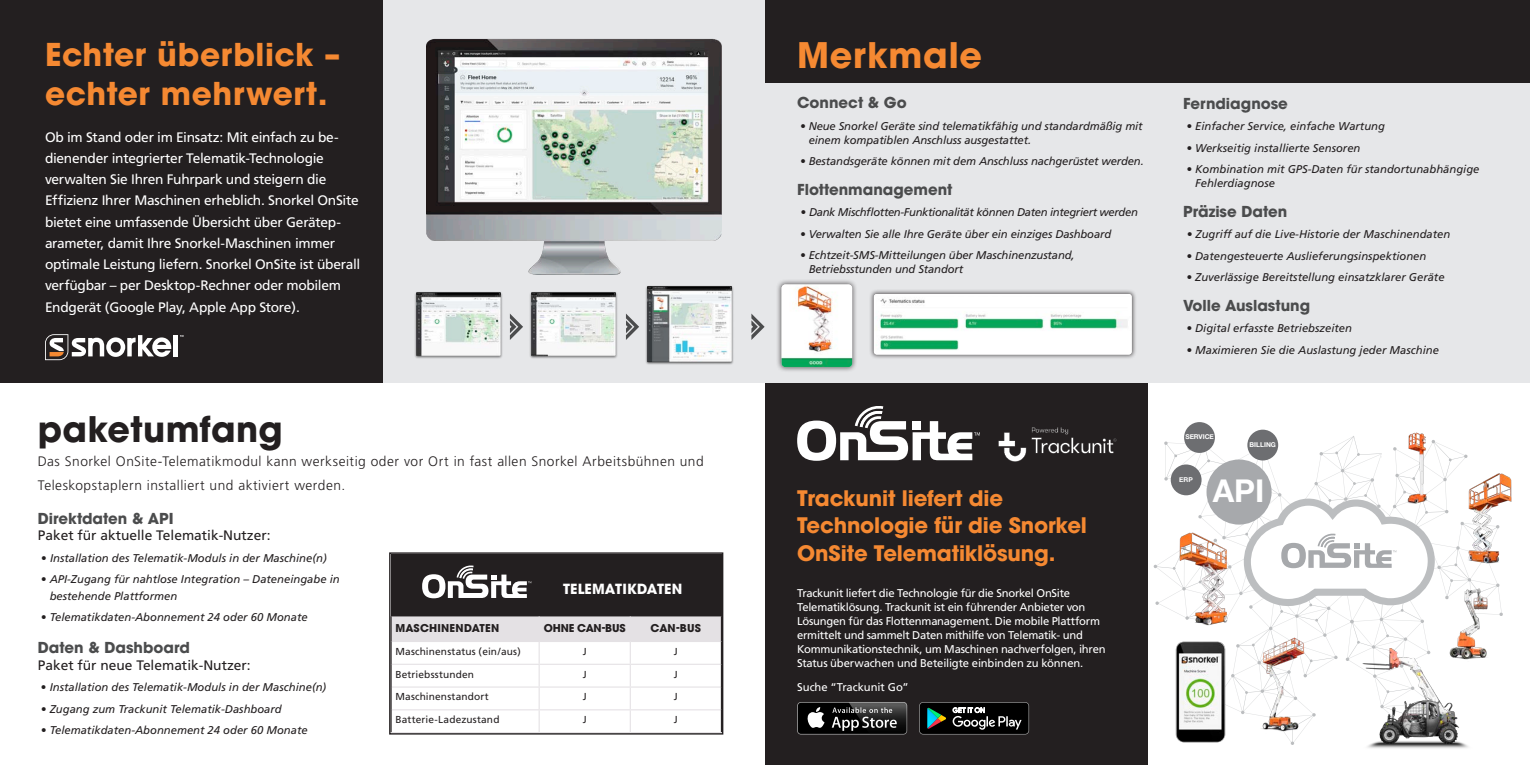
<style>
.page{position:relative;width:1530px;height:765px;background:#fff}
.page>*{position:absolute;margin:0;border:0;box-sizing:border-box;transform-origin:0 0}
.t1{font:700 35px "ITC Avant Garde Pro";letter-spacing:.01em;color:#231f20}
.t2{font:700 35px "ITC Avant Garde Pro";letter-spacing:.02em;color:#f58932}
.t3{font:700 31.38px "Helvetica Neue";color:#fff}
.t4{font:700 31.25px/39.5px "ITC Avant Garde Pro";letter-spacing:.02em;color:#f58932}
.t5{font:700 21.25px/27.5px "ITC Avant Garde Pro";letter-spacing:-.01em;color:#f58932}
.t6{font:700 15px "ITC Avant Garde Pro";color:#4b4c4d}
.t7{font:700 13.88px "ITC Avant Garde Pro";letter-spacing:.01em;color:#fff}
.t8{font:13.75px/21.2px "Frutiger";letter-spacing:-.02em;color:#fff}
.t9{font:300 13.75px/23.8px "Frutiger";letter-spacing:.035em;color:#231f20}
.t10{font:13.75px "Frutiger";color:#231f20}
.t11{font:italic 11.25px/14px "Frutiger";color:#231f20}
.t12{font:11.25px/14px "Frutiger";letter-spacing:-.02em;color:#fff}
.t13{font:italic 11.25px "Frutiger";letter-spacing:-.03em;color:#231f20}
.t14{font:700 10.75px "ITC Avant Garde Pro";letter-spacing:.01em;color:#231f20}
.t15{font:700 10.75px "ITC Avant Garde Pro";letter-spacing:-.01em;color:#231f20}
.t16{font:10.12px "Frutiger";letter-spacing:.015em;color:#231f20}
.t17{font:700 6.62px "Helvetica Neue";color:#fff}
.s1{font-style:normal}
</style>
<div class="page">
<div style="left:382px;top:0;width:383px;height:382px;background:#e6e7e9"></div>
<div style="left:0;top:0;width:382px;height:382px;background:#231f20"></div>
<div style="left:765px;top:382px;width:383px;height:383px;background:#231f20"></div>
<div style="left:173px;top:335px;width:5px;height:21px;background:#fff"></div>
<svg style="left:45px;top:334px;width:126px;height:26px"></svg>
<img style="left:998px;top:427px;width:119px;height:35px">
<div style="left:765px;top:0;width:765px;height:83px;background:#231f20"></div>
<img style="left:426px;top:38px;width:295px;height:237px">
<img style="left:414px;top:292px;width:89px;height:67px">
<img style="left:529px;top:292px;width:89px;height:67px">
<img style="left:645px;top:285px;width:89px;height:80px">
<div style="left:797px;top:702px;width:110px;height:33px;background:#7a7979;border-radius:4px"></div>
<div style="left:798px;top:703px;width:108px;height:31px;background:#000;border-radius:3px"></div>
<svg style="left:807px;top:707px;width:18px;height:21px"></svg>
<svg style="left:832px;top:702px;width:75px;height:33px"></svg>
<svg style="left:919px;top:702px;width:110px;height:33px;background:#2a302e"></svg>
<div style="left:765px;top:83px;width:765px;height:299px;background:#e6e7e9"></div>
<div style="left:869px;top:289px;width:267px;height:70px;background:#231f20;opacity:.8"></div>
<img style="left:874px;top:294px;width:258px;height:61px">
<svg style="left:797px;top:406px;width:183px;height:55px"></svg>
<div style="left:391px;top:554px;width:330px;height:62px;background:#231f20"></div>
<svg style="left:391px;top:616px;width:330px;height:117px"></svg>
<div style="left:389px;top:552px;width:334px;height:183px;border:1px solid #231f20"></div>
<svg style="left:422px;top:565px;width:109px;height:33px"></svg>
<svg style="left:510px;top:314px;width:13px;height:26px"></svg>
<svg style="left:626px;top:314px;width:13px;height:26px"></svg>
<svg style="left:751px;top:314px;width:14px;height:26px"></svg>
<svg style="left:1154px;top:436px;width:349px;height:309px"></svg>
<div style="left:1184px;top:422px;width:31px;height:31px;background:#6d6e71;border-radius:50%"></div>
<div style="left:1171px;top:464px;width:31px;height:31px;background:#6d6e71;border-radius:50%"></div>
<div style="left:1247px;top:430px;width:31px;height:30px;background:#6d6e71;border-radius:50%"></div>
<div style="left:776px;top:279px;width:81px;height:93px;background:#231f20;opacity:.8"></div>
<img style="left:782px;top:285px;width:70px;height:82px">
<img style="left:1154px;top:633px;width:106px;height:112px">
<img style="left:1351px;top:635px;width:124px;height:113px">
<img style="left:1438px;top:578px;width:60px;height:89px">
<img style="left:1444px;top:456px;width:68px;height:120px">
<img style="left:1159px;top:519px;width:90px;height:120px">
<img style="left:1248px;top:632px;width:70px;height:105px">
<img style="left:1384px;top:432px;width:68px;height:81px">
<p class="t4" style="left:45px;top:34px;width:297px">Echter überblick – echter mehrwert.</p>
<p class="t8" style="left:45px;top:126px;width:317px">Ob im Stand oder im Einsatz: Mit einfach zu be&shy;dienender integrierter Telematik-Technologie verwalten Sie Ihren Fuhrpark und steigern die Effizienz Ihrer Maschinen erheblich. Snorkel OnSite bietet eine umfassende Übersicht über Gerätep&shy;arameter, damit Ihre Snorkel-Maschinen immer optimale Leistung liefern. Snorkel OnSite ist überall verfügbar – per Desktop-Rechner oder mobilem Endgerät (Google Play, Apple App Store).</p>
<p class="t1" style="left:38px;top:406px;width:246px">paketumfang</p>
<p class="t9" style="left:38px;top:449px;width:667px">Das Snorkel OnSite-Telematikmodul kann werkseitig oder vor Ort in fast allen Snorkel Arbeitsbühnen und<br>Teleskopstaplern installiert und aktiviert werden.</p>
<p class="t6" style="left:38px;top:508px;width:137px">Direktdaten &amp; API</p>
<p class="t10" style="left:38px;top:528px;width:234px">Paket für aktuelle Telematik-Nutzer:</p>
<p class="t11" style="left:41px;top:551px;width:287px"><span class="s1">•</span> Installation des Telematik-Moduls in der Maschine(n)</p>
<p class="t11" style="left:50px;top:571px;width:292px;line-height:16.5px;text-indent:-12px">●• API-Zugang für nahtlose Integration – Dateneingabe in bestehende Plattformen</p>
<p class="t11" style="left:38px;top:611px;width:271px">●• Telematikdaten-Abonnement 24 oder 60 Monate</p>
<p class="t6" style="left:38px;top:638px;width:154px">Daten &amp; Dashboard</p>
<p class="t10" style="left:38px;top:657px;width:214px">Paket für neue Telematik-Nutzer:</p>
<p class="t11" style="left:38px;top:681px;width:290px"><span class="s1">●•</span> Installation des Telematik-Moduls in der Maschine(n)</p>
<p class="t11" style="left:38px;top:702px;width:246px">●• Zugang zum Trackunit Telematik-Dashboard</p>
<p class="t11" style="left:38px;top:724px;width:271px">●• Telematikdaten-Abonnement 24 oder 60 Monate</p>
<p class="t7" style="left:563px;top:580px;width:121px">TELEMATIKDATEN</p>
<p class="t14" style="left:395px;top:621px;width:105px">MASCHINENDATEN</p>
<p class="t15" style="left:544px;top:621px;width:83px">OHNE CAN-BUS</p>
<p class="t14" style="left:651px;top:621px;width:52px">CAN-BUS</p>
<p class="t16" style="left:395px;top:645px;width:127px">Maschinenstatus (ein/aus)</p>
<p class="t16" style="left:583px;top:645px;width:5px">J</p>
<p class="t16" style="left:674px;top:645px;width:5px">J</p>
<p class="t16" style="left:395px;top:668px;width:80px">Betriebsstunden</p>
<p class="t16" style="left:583px;top:668px;width:5px">J</p>
<p class="t16" style="left:674px;top:668px;width:5px">J</p>
<p class="t16" style="left:395px;top:691px;width:95px">Maschinenstandort</p>
<p class="t16" style="left:583px;top:691px;width:5px">J</p>
<p class="t16" style="left:674px;top:691px;width:5px">J</p>
<p class="t16" style="left:395px;top:714px;width:106px">Batterie-Ladezustand</p>
<p class="t16" style="left:583px;top:714px;width:5px">J</p>
<p class="t16" style="left:674px;top:714px;width:5px">J</p>
<p class="t2" style="left:797px;top:32px;width:186px">Merkmale</p>
<p class="t6" style="left:797px;top:93px;width:111px">Connect &amp; Go</p>
<p class="t11" style="left:809px;top:119px;width:335px;text-indent:-12px">●• Neue Snorkel Geräte sind telematikfähig und standardmäßig mit einem kompatiblen Anschluss ausgestattet.</p>
<p class="t11" style="left:797px;top:155px;width:348px">●• Bestandsgeräte können mit dem Anschluss nachgerüstet werden.</p>
<p class="t6" style="left:797px;top:179px;width:157px">Flottenmanagement</p>
<p class="t13" style="left:801px;top:206px;width:339px">• Dank Mischflotten-Funktionalität können Daten integriert werden</p>
<p class="t11" style="left:797px;top:227px;width:316px">●• Verwalten Sie alle Ihre Geräte über ein einziges Dashboard</p>
<p class="t11" style="left:809px;top:249px;width:267px;text-indent:-12px">●• Echtzeit-SMS-Mitteilungen über Maschinenzustand,<br>Betriebsstunden und Standort</p>
<p class="t5" style="left:797px;top:484px;width:291px">Trackunit liefert die<br>Technologie für die Snorkel<br>OnSite Telematiklösung.</p>
<p class="t12" style="left:797px;top:586px;width:310px">Trackunit liefert die Technologie für die Snorkel OnSite Telematiklösung. Trackunit ist ein führender Anbieter von Lösungen für das Flottenmanagement. Die mobile Plattform ermittelt und sammelt Daten mithilfe von Telematik- und Kommunikationstechnik, um Maschinen nachverfolgen, ihren Status überwachen und Beteiligte einbinden zu können.</p>
<p class="t12" style="left:797px;top:680px;width:113px">Suche “Trackunit Go”</p>
<p class="t6" style="left:1183px;top:93px;width:106px">Ferndiagnose</p>
<p class="t11" style="left:1183px;top:119px;width:203px">●• Einfacher Service, einfache Wartung</p>
<p class="t11" style="left:1183px;top:141px;width:179px">●• Werkseitig installierte Sensoren</p>
<p class="t11" style="left:1195px;top:162px;width:286px;text-indent:-12px">●• Kombination mit GPS-Daten für standortunabhängige<br>Fehlerdiagnose</p>
<p class="t6" style="left:1183px;top:201px;width:106px">Präzise Daten</p>
<p class="t11" style="left:1187px;top:227px;width:265px">• Zugriff auf die Live-Historie der Maschinendaten</p>
<p class="t11" style="left:1183px;top:249px;width:245px">●• Datengesteuerte Auslieferungsinspektionen</p>
<p class="t11" style="left:1183px;top:270px;width:263px">●• Zuverlässige Bereitstellung einsatzklarer Geräte</p>
<p class="t6" style="left:1183px;top:295px;width:128px">Volle Auslastung</p>
<p class="t11" style="left:1183px;top:321px;width:170px">●• Digital erfasste Betriebszeiten</p>
<p class="t11" style="left:1183px;top:343px;width:257px">●• Maximieren Sie die Auslastung jeder Maschine</p>
<p class="t17" style="left:1185px;top:432px;width:30px">SERVICE</p>
<p class="t17" style="left:1179px;top:475px;width:15px">ERP</p>
<p class="t17" style="left:1250px;top:439px;width:28px">BILLING</p>
<p class="t3" style="left:1213px;top:466px;width:53px">API</p>
</div>
